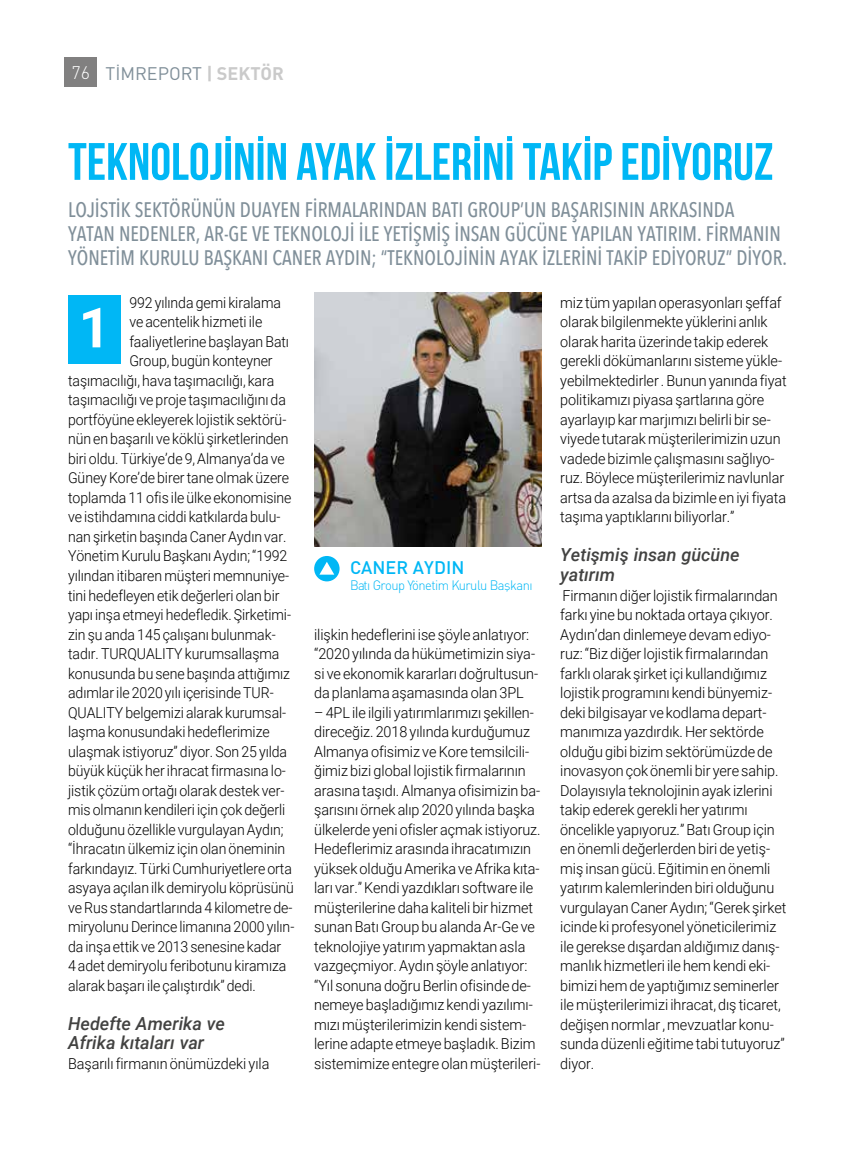
<style>
.page{position:relative;width:851px;height:1149px;background:#fff}
.page>*{position:absolute;margin:0;border:0;box-sizing:border-box;transform-origin:0 0}
.t1{font:700 55.5px "Roboto";color:#fff}
.t2{font:52.5px "Bebas Neue";color:#00b7f5}
.t3{font:500 21px/24px "Avenir Next Condensed";color:#808f99;scale:.95 1}
.t4{font:italic 500 18px/19.5px "Roboto";color:#424241}
.t5{font:18px "DIN Tr";color:#808f99}
.t6{font:18px "DIN Medium Tr";color:#00b7f5}
.t7{font:300 15px/19.5px "Roboto";letter-spacing:-.005em;color:#000;scale:.96 1}
.t8{font:300 15px "Roboto";letter-spacing:-.005em;color:#000;scale:.94 1}
.t9{font:13.5px "DINT Light Tr";letter-spacing:-.04em;color:#00b7f5;scale:.96 1}
.s1{font-family:"DINT Light Tr";color:#fff}
.s2{font-family:"DINT Bold Tr";color:#cacaca}
</style>
<div class="page">
<div style="left:64px;top:57px;width:33px;height:30px;background:#818080"></div>
<div style="left:68px;top:295px;width:53px;height:69px;background:#00b7f5"></div>
<img style="left:314px;top:292px;width:227px;height:254px">
<div style="left:314px;top:556px;width:25px;height:25px;background:#00b7f5;border-radius:50%"></div>
<svg style="left:320px;top:562px;width:14px;height:12px"></svg>
<p class="t5" style="left:72px;top:62px;width:214px"><span class="s1">76</span> TİMREPORT <span class="s2">| SEKTÖR</span></p>
<p class="t2" style="left:68px;top:133px;width:706px">TEKNOLOJİNİN AYAK İZLERİNİ TAKİP EDİYORUZ</p>
<p class="t3" style="left:68px;top:197px;width:758px">LOJİSTİK SEKTÖRÜNÜN DUAYEN FİRMALARINDAN BATI GROUP’UN BAŞARISININ ARKASINDA<br>YATAN NEDENLER, AR-GE VE TEKNOLOJİ İLE YETİŞMİŞ İNSAN GÜCÜNE YAPILAN YATIRIM. FİRMANIN<br>YÖNETİM KURULU BAŞKANI CANER AYDIN; “TEKNOLOJİNİN AYAK İZLERİNİ TAKİP EDİYORUZ” DİYOR.</p>
<p class="t8" style="left:129px;top:292px;width:163px">992 yılında gemi kiralama</p>
<p class="t8" style="left:129px;top:311px;width:143px">ve acentelik hizmeti ile</p>
<p class="t8" style="left:129px;top:331px;width:171px">faaliyetlerine başlayan Batı</p>
<p class="t8" style="left:129px;top:350px;width:154px">Group, bugün konteyner</p>
<p class="t8" style="left:68px;top:370px;width:221px">taşımacılığı, hava taşımacılığı, kara</p>
<p class="t8" style="left:68px;top:389px;width:233px">taşımacılığı ve proje taşımacılığını da</p>
<p class="t8" style="left:68px;top:409px;width:234px">portföyüne ekleyerek lojistik sektörü-</p>
<p class="t8" style="left:68px;top:428px;width:236px">nün en başarılı ve köklü şirketlerinden</p>
<p class="t8" style="left:68px;top:448px;width:232px">biri oldu. Türkiye’de 9, Almanya’da ve</p>
<p class="t8" style="left:68px;top:467px;width:237px">Güney Kore’de birer tane olmak üzere</p>
<p class="t8" style="left:68px;top:487px;width:239px">toplamda 11 ofis ile ülke ekonomisine</p>
<p class="t8" style="left:68px;top:506px;width:227px">ve istihdamına ciddi katkılarda bulu-</p>
<p class="t8" style="left:68px;top:526px;width:234px">nan şirketin başında Caner Aydın var.</p>
<p class="t8" style="left:68px;top:545px;width:235px">Yönetim Kurulu Başkanı Aydın; “1992</p>
<p class="t8" style="left:68px;top:565px;width:237px">yılından itibaren müşteri memnuniye-</p>
<p class="t8" style="left:68px;top:584px;width:226px">tini hedefleyen etik değerleri olan bir</p>
<p class="t8" style="left:68px;top:604px;width:239px">yapı inşa etmeyi hedefledik. Şirketimi-</p>
<p class="t8" style="left:68px;top:623px;width:222px">zin şu anda 145 çalışanı bulunmak-</p>
<p class="t8" style="left:68px;top:643px;width:226px">tadır. TURQUALITY kurumsallaşma</p>
<p class="t8" style="left:68px;top:662px;width:237px">konusunda bu sene başında attığımız</p>
<p class="t8" style="left:68px;top:682px;width:220px">adımlar ile 2020 yılı içerisinde TUR-</p>
<p class="t8" style="left:68px;top:701px;width:234px">QUALITY belgemizi alarak kurumsal-</p>
<p class="t8" style="left:68px;top:721px;width:216px">laşma konusundaki hedeflerimize</p>
<p class="t8" style="left:68px;top:740px;width:234px">ulaşmak istiyoruz” diyor. Son 25 yılda</p>
<p class="t8" style="left:68px;top:760px;width:233px">büyük küçük her ihracat firmasına lo-</p>
<p class="t8" style="left:68px;top:779px;width:232px">jistik çözüm ortağı olarak destek ver-</p>
<p class="t8" style="left:68px;top:799px;width:232px">mis olmanın kendileri için çok değerli</p>
<p class="t8" style="left:68px;top:818px;width:231px">olduğunu özellikle vurgulayan Aydın;</p>
<p class="t8" style="left:68px;top:838px;width:232px">“İhracatın ülkemiz için olan öneminin</p>
<p class="t8" style="left:68px;top:857px;width:240px">farkındayız. Türki Cumhuriyetlere orta</p>
<p class="t8" style="left:68px;top:877px;width:242px">asyaya açılan ilk demiryolu köprüsünü</p>
<p class="t8" style="left:68px;top:896px;width:240px">ve Rus standartlarında 4 kilometre de-</p>
<p class="t8" style="left:68px;top:916px;width:242px">miryolunu Derince limanına 2000 yılın-</p>
<p class="t8" style="left:68px;top:935px;width:228px">da inşa ettik ve 2013 senesine kadar</p>
<p class="t8" style="left:68px;top:955px;width:234px">4 adet demiryolu feribotunu kiramıza</p>
<p class="t8" style="left:68px;top:974px;width:201px">alarak başarı ile çalıştırdık” dedi.</p>
<p class="t4" style="left:68px;top:1012px;width:158px">Hedefte Amerika ve<br>Afrika kıtaları var</p>
<p class="t7" style="left:68px;top:1052px;width:211px">Başarılı firmanın önümüzdeki yıla</p>
<p class="t7" style="left:560px;top:292px;width:237px">miz tüm yapılan operasyonları şeffaf olarak bilgilenmekte yüklerini anlık olarak harita üzerinde takip ederek gerekli dökümanlarını sisteme yükle&shy;yebilmektedirler . Bunun yanında fiyat politikamızı piyasa şartlarına göre ayarlayıp kar marjımızı belirli bir se&shy;viyede tutarak müşterilerimizin uzun vadede bizimle çalışmasını sağlıyo&shy;ruz. Böylece müşterilerimiz navlunlar artsa da azalsa da bizimle en iyi fiyata taşıma yaptıklarını biliyorlar.”</p>
<p class="t4" style="left:560px;top:544px;width:181px">Yetişmiş insan gücüne yatırım</p>
<p class="t7" style="left:560px;top:584px;width:237px">Firmanın diğer lojistik firmalarından farkı yine bu noktada ortaya çıkıyor.<br>Aydın’dan dinlemeye devam ediyo&shy;ruz: “Biz diğer lojistik firmalarından farklı olarak şirket içi kullandığımız lojistik programını kendi bünyemiz&shy;deki bilgisayar ve kodlama depart&shy;manımıza yazdırdık. Her sektörde olduğu gibi bizim sektörümüzde de inovasyon çok önemli bir yere sahip.<br>Dolayısıyla teknolojinin ayak izlerini takip ederek gerekli her yatırımı öncelikle yapıyoruz.” Batı Group için en önemli değerlerden biri de yetiş&shy;miş insan gücü. Eğitimin en önemli yatırım kalemlerinden biri olduğunu vurgulayan Caner Aydın; “Gerek şirket icinde ki profesyonel yöneticilerimiz ile gerekse dışardan aldığımız danış&shy;manlık hizmetleri ile hem kendi eki&shy;bimizi hem de yaptığımız seminerler ile müşterilerimizi ihracat, dış ticaret, değişen normlar , mevzuatlar konu&shy;sunda düzenli eğitime tabi tutuyoruz” diyor.</p>
<p class="t1" style="left:79px;top:288px;width:33px">1</p>
<p class="t6" style="left:350px;top:556px;width:116px">CANER AYDIN</p>
<p class="t9" style="left:350px;top:577px;width:192px">Batı Group Yönetim Kurulu Başkanı</p>
<p class="t7" style="left:314px;top:623px;width:235px">ilişkin hedeflerini ise şöyle anlatıyor: “2020 yılında da hükümetimizin siya&shy;si ve ekonomik kararları doğrultusun&shy;da planlama aşamasında olan 3PL</p>
<p class="t7" style="left:314px;top:701px;width:237px">– 4PL ile ilgili yatırımlarımızı şekillen&shy;direceğiz. 2018 yılında kurduğumuz Almanya ofisimiz ve Kore temsilcili&shy;ğimiz bizi global lojistik firmalarının arasına taşıdı. Almanya ofisimizin ba&shy;şarısını örnek alıp 2020 yılında başka ülkelerde yeni ofisler açmak istiyoruz.<br>Hedeflerimiz arasında ihracatımızın yüksek olduğu Amerika ve Afrika kıta&shy;ları var.” Kendi yazdıkları software ile müşterilerine daha kaliteli bir hizmet sunan Batı Group bu alanda Ar-Ge ve teknolojiye yatırım yapmaktan asla vazgeçmiyor. Aydın şöyle anlatıyor: “Yıl sonuna doğru Berlin ofisinde de&shy;nemeye başladığımız kendi yazılımı&shy;mızı müşterilerimizin kendi sistem&shy;lerine adapte etmeye başladık. Bizim sistemimize entegre olan müşterileri-</p>
</div>
